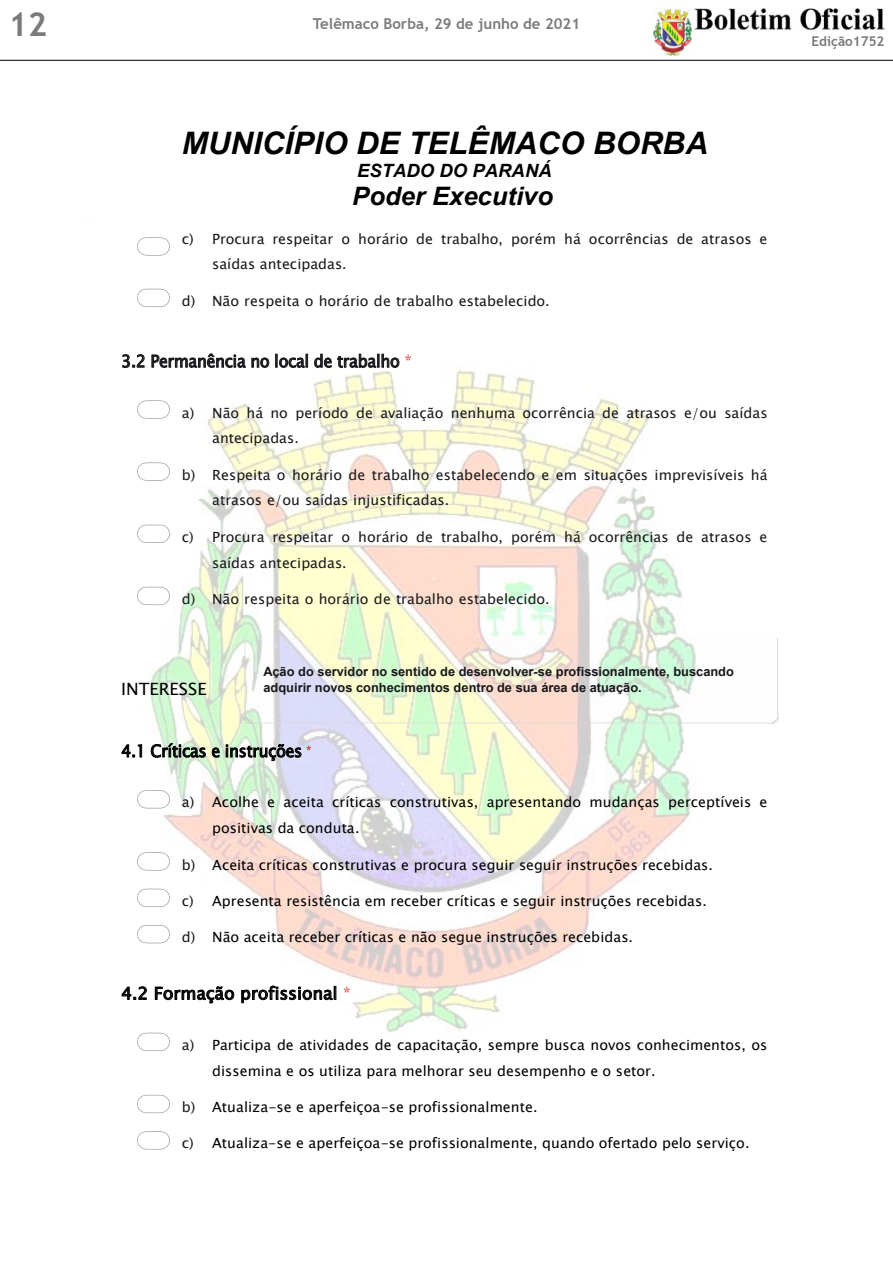
<style>
.page{position:relative;width:893px;height:1263px;background:#fff}
.page>*{position:absolute;margin:0;border:0;box-sizing:border-box;transform-origin:0 0}
.t1{font:700 33px "Trebuchet MS";color:#7c7b7b}
.t2{font:italic 700 31.05px "Arial";color:#000}
.t3{font:italic 700 25.35px "Arial";color:#000}
.t4{font:italic 700 18.3px "Arial";color:#000}
.t5{font:16.95px "Lucida Sans Unicode";color:#000}
.t6{font:16.95px "Lucida Sans Unicode";letter-spacing:-.015em;color:#18181c;scale:.94 1}
.t7{font:16.95px "Lucida Sans Unicode";color:#000;scale:.94 1}
.t8{font:700 15px "Trebuchet MS";color:#7c7b7b}
.t9{font:14.1px/25.8px "Lucida Sans Unicode";color:#000}
.t10{font:14.1px/25.8px "Lucida Sans Unicode";color:#18181c}
.t11{font:700 13.5px "Trebuchet MS";color:#7c7b7b}
.t12{font:700 12.75px/16px "Arial";color:#18181c}
.s1{color:#d32d23}
.s2{font-family:"Arial";font-size:15.6px;color:#d32d23}
.s3{color:#18181c}
</style>
<div class="page">
<img style="left:653px;top:9px;width:43px;height:47px">
<img style="left:693px;top:8px;width:191px;height:21px">
<hr style="left:0;top:60px;width:893px;height:1px;background:#000">
<img style="left:126px;top:353px;width:565px;height:680px">
<svg style="left:137px;top:237px;width:33px;height:19px"></svg>
<svg style="left:137px;top:400px;width:33px;height:19px"></svg>
<svg style="left:137px;top:462px;width:33px;height:19px"></svg>
<svg style="left:137px;top:525px;width:33px;height:18px"></svg>
<svg style="left:137px;top:790px;width:33px;height:18px"></svg>
<svg style="left:137px;top:852px;width:33px;height:18px"></svg>
<svg style="left:137px;top:889px;width:33px;height:18px"></svg>
<svg style="left:137px;top:1033px;width:33px;height:18px"></svg>
<svg style="left:137px;top:1095px;width:33px;height:18px"></svg>
<svg style="left:137px;top:1131px;width:33px;height:18px"></svg>
<svg style="left:122px;top:354px;width:23px;height:14px"></svg>
<svg style="left:152px;top:353px;width:117px;height:15px"></svg>
<svg style="left:275px;top:354px;width:33px;height:14px"></svg>
<svg style="left:314px;top:354px;width:85px;height:14px"></svg>
<svg style="left:122px;top:744px;width:20px;height:13px"></svg>
<svg style="left:151px;top:743px;width:55px;height:15px"></svg>
<svg style="left:212px;top:747px;width:8px;height:11px"></svg>
<svg style="left:226px;top:744px;width:75px;height:17px"></svg>
<svg style="left:122px;top:986px;width:25px;height:14px"></svg>
<svg style="left:155px;top:986px;width:79px;height:17px"></svg>
<svg style="left:241px;top:986px;width:95px;height:17px"></svg>
<svg style="left:137px;top:289px;width:33px;height:18px"></svg>
<hr style="left:253px;top:723px;width:516px;height:1px;background:#dadbdf">
<img style="left:245px;top:638px;width:533px;height:85px">
<svg style="left:137px;top:587px;width:33px;height:18px"></svg>
<svg style="left:137px;top:925px;width:33px;height:18px"></svg>
<h1 class="t1" style="left:9px;top:3px;width:40px">12</h1>
<p class="t8" style="left:313px;top:14px;width:269px">Telêmaco Borba, 29 de junho de 2021</p>
<h2 class="t2" style="left:182px;top:122px;width:527px">MUNICÍPIO DE TELÊMACO BORBA</h2>
<p class="t4" style="left:357px;top:159px;width:196px">ESTADO DO PARANÁ</p>
<h3 class="t3" style="left:352px;top:179px;width:202px">Poder Executivo</h3>
<p class="t10" style="left:212px;top:226px;width:557px;text-indent:-30px">c) Procura respeitar o horário de trabalho, porém há ocorrências de atrasos e saídas antecipadas.</p>
<p class="t10" style="left:182px;top:288px;width:369px">d) Não respeita o horário de trabalho estabelecido.</p>
<p class="t6" style="left:121px;top:348px;width:311px">3.2 Permanência no local de trabalho <span class="s1">*</span></p>
<p class="t10" style="left:212px;top:400px;width:557px;text-indent:-30px">a) Não há no período de avaliação nenhuma ocorrência de atrasos e/ou saídas antecipadas.</p>
<p class="t10" style="left:212px;top:462px;width:557px;text-indent:-30px">b) Respeita o horário de trabalho estabelecendo e em situações imprevisíveis há atrasos e/ou saídas injustificadas.</p>
<p class="t10" style="left:212px;top:524px;width:557px;text-indent:-30px">c) Procura respeitar o horário de trabalho, porém há ocorrências de atrasos e saídas antecipadas.</p>
<p class="t10" style="left:182px;top:586px;width:369px">d) Não respeita o horário de trabalho estabelecido.</p>
<p class="t5" style="left:121px;top:676px;width:87px">INTERESSE</p>
<p class="t12" style="left:263px;top:663px;width:472px">Ação do servidor no sentido de desenvolver-se profissionalmente, buscando adquirir novos conhecimentos dentro de sua área de atuação.</p>
<p class="t7" style="left:121px;top:738px;width:204px">4.1 Críticas e instruções <span class="s2">*</span></p>
<p class="t9" style="left:212px;top:789px;width:557px;text-indent:-30px"><span class="s3">a)</span> Acolhe e aceita críticas construtivas, apresentando mudanças perceptíveis e positivas da conduta.</p>
<p class="t9" style="left:182px;top:852px;width:532px"><span class="s3">b)</span> Aceita críticas construtivas e procura seguir seguir instruções recebidas.</p>
<p class="t9" style="left:182px;top:888px;width:526px"><span class="s3">c)</span> Apresenta resistência em receber críticas e seguir instruções recebidas.</p>
<p class="t9" style="left:182px;top:924px;width:453px"><span class="s3">d)</span> Não aceita receber críticas e não segue instruções recebidas.</p>
<p class="t5" style="left:121px;top:980px;width:231px">4.2 Formação profissional <span class="s1">*</span></p>
<p class="t9" style="left:212px;top:1032px;width:557px;text-indent:-30px"><span class="s3">a)</span> Participa de atividades de capacitação, sempre busca novos conhecimentos, os dissemina e os utiliza para melhorar seu desempenho e o setor.</p>
<p class="t9" style="left:182px;top:1094px;width:357px"><span class="s3">b)</span> Atualiza-se e aperfeiçoa-se profissionalmente.</p>
<p class="t9" style="left:182px;top:1130px;width:569px"><span class="s3">c)</span> Atualiza-se e aperfeiçoa-se profissionalmente, quando ofertado pelo serviço.</p>
<p class="t11" style="left:811px;top:33px;width:74px">Edição1752</p>
</div>
